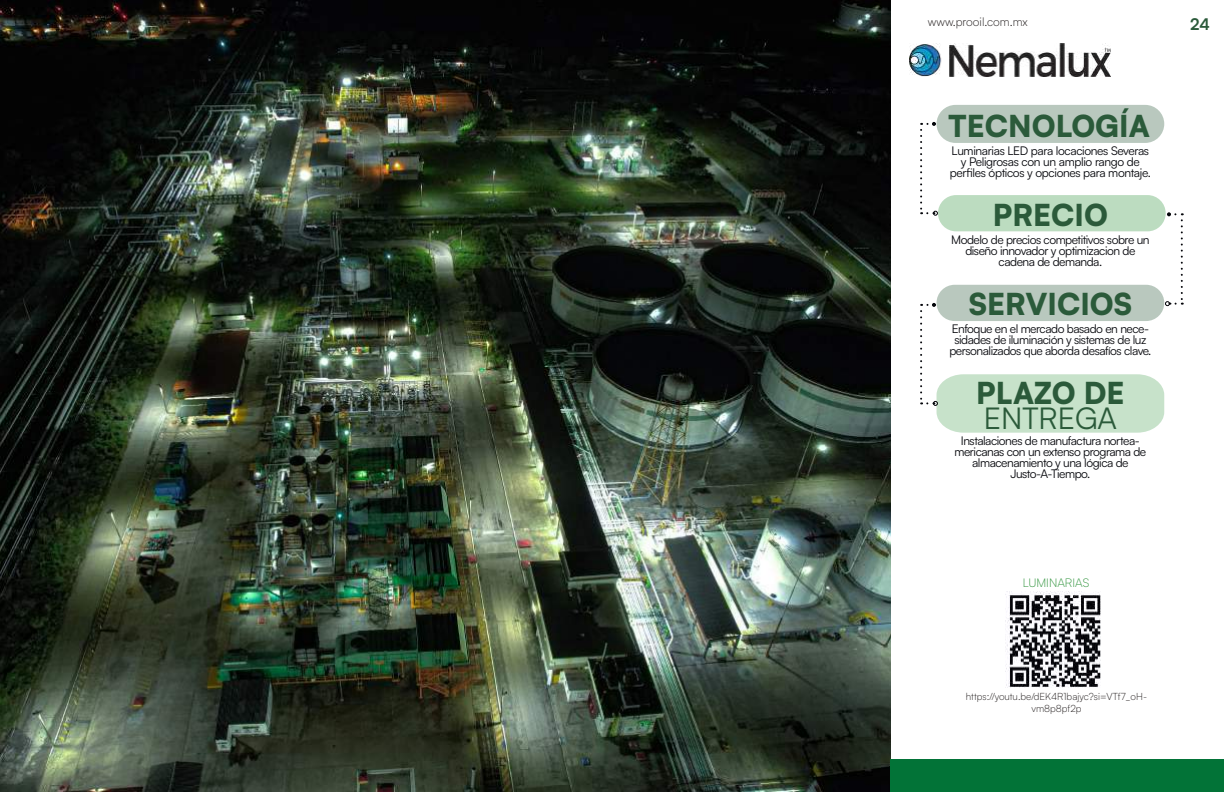
<style>
.page{position:relative;width:1224px;height:792px;background:#fff}
.page>*{position:absolute;margin:0;border:0;box-sizing:border-box;transform-origin:0 0}
.t1{font:900 30px "Satoshi";color:#2b5a3a}
.t2{font:30px "Satoshi";color:#2b5a3a}
.t3{font:700 16px "Satoshi";color:#2b5a3a}
.t4{font:12px/11px "Satoshi";letter-spacing:-.04em;color:#05060b;text-align:center}
.t5{font:300 12px "Satoshi";color:#241f1f}
.t6{font:300 12px "Satoshi";color:#369742}
.t7{font:300 10px/12px "Satoshi";color:#241f1f;text-align:center}
</style>
<div class="page">
<div style="left:937px;top:105px;width:227px;height:38px;background:#b9c8be;border-radius:19px"></div>
<img style="left:0;top:0;width:891px;height:792px">
<img style="left:909px;top:43px;width:201px;height:34px">
<div style="left:891px;top:760px;width:333px;height:32px;background:#027337"></div>
<svg style="left:920px;top:122px;width:263px;height:311px"></svg>
<img style="left:1005px;top:592px;width:96px;height:96px">
<p class="t5" style="left:928px;top:14px;width:101px">www.prooil.com.mx</p>
<h1 class="t1" style="left:948px;top:103px;width:203px">TECNOLOGÍA</h1>
<p class="t4" style="left:950px;top:145px;width:202px">Luminarias LED para locaciones Severas y Peligrosas con un amplio rango de perfiles ópticos y opciones para montaje.</p>
<h1 class="t1" style="left:993px;top:192px;width:117px">PRECIO</h1>
<p class="t4" style="left:951px;top:234px;width:200px">Modelo de precios competitivos sobre un diseño innovador y optimizacion de cadena de demanda.</p>
<h1 class="t1" style="left:969px;top:281px;width:165px">SERVICIOS</h1>
<p class="t4" style="left:949px;top:323px;width:204px">Enfoque en el mercado basado en nece&shy;sidades de iluminación y sistemas de luz personalizados que aborda desafíos clave.</p>
<h1 class="t1" style="left:976px;top:371px;width:150px">PLAZO DE</h1>
<h1 class="t2" style="left:984px;top:399px;width:135px">ENTREGA</h1>
<p class="t4" style="left:954px;top:434px;width:193px">Instalaciones de manufactura nortea&shy;mericanas con un extenso programa de almacenamiento y una lógica de<br>Justo-A-Tiempo.</p>
<p class="t6" style="left:1023px;top:575px;width:68px">LUMINARIAS</p>
<h2 class="t3" style="left:1190px;top:13px;width:21px">24</h2>
<p class="t7" style="left:966px;top:690px;width:183px">https://youtu.be/dEK4R1bajyc?si=VTf7_oH&shy;vm8p8pf2p</p>
</div>
